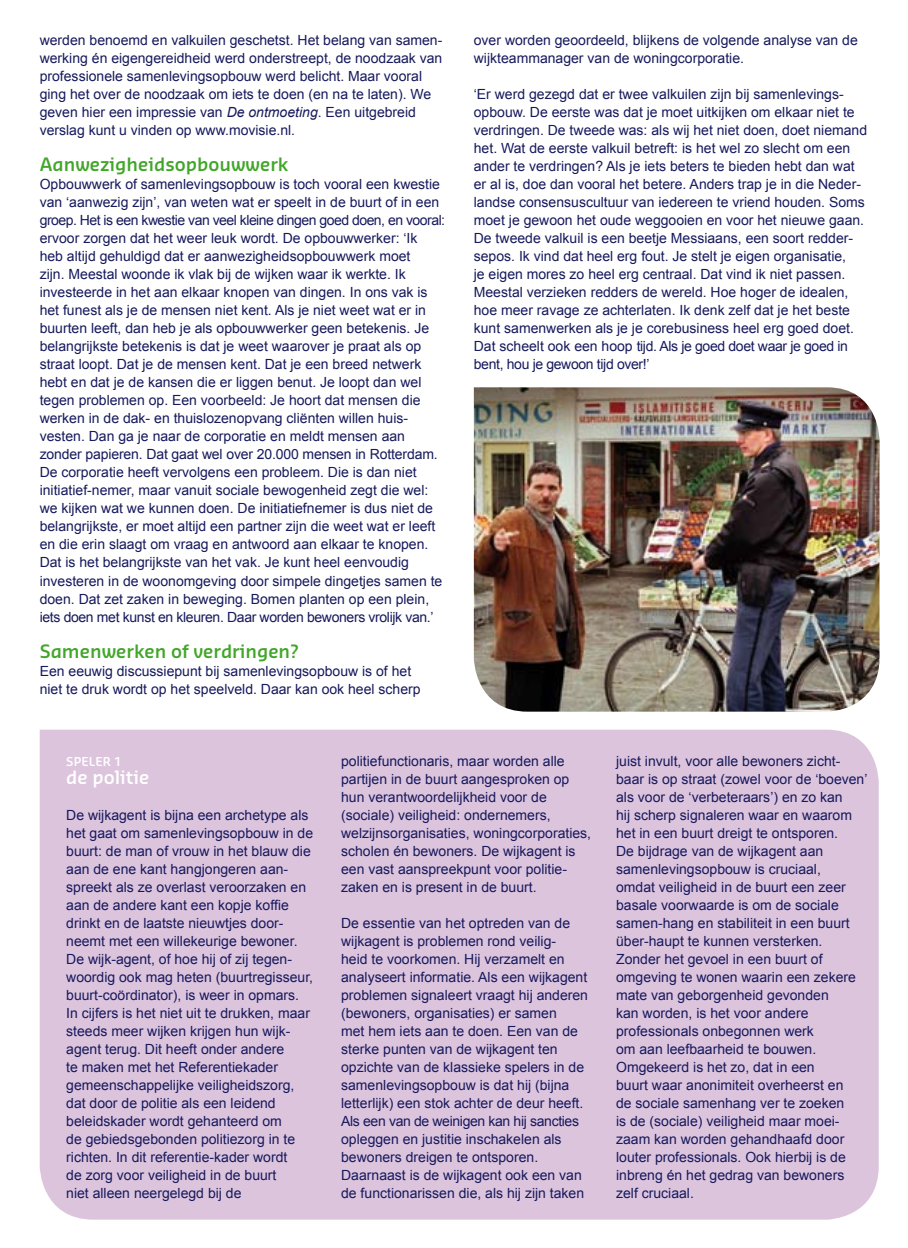
<style>
.page{position:relative;width:908px;height:1248px;background:#fff}
.page>*{position:absolute;margin:0;border:0;box-sizing:border-box;transform-origin:0 0}
.t1{font:600 18px "Sansa";color:#42a62a}
.t2{font:600 18px "Sansa";color:#fff}
.t3{font:14px/18px "Arial";color:#16195c}
.t4{font:600 12px "Sansa";color:#fff}
.s1{font-style:italic}
</style>
<div class="page">
<div style="left:40px;top:729px;width:838px;height:490px;background:#dcc4dd"></div>
<img style="left:473px;top:387px;width:406px;height:324px">
<p class="t3" style="left:40px;top:31px;width:404px">werden benoemd en valkuilen geschetst. Het belang van samen&shy;werking én eigengereidheid werd onderstreept, de noodzaak van professionele samenlevingsopbouw werd belicht. Maar vooral ging het over de noodzaak om iets te doen (en na te laten). We geven hier een impressie van <span class="s1">De ontmoeting</span>. Een uitgebreid verslag kunt u vinden op www.movisie.nl.</p>
<p class="t1" style="left:40px;top:152px;width:250px">Aanwezigheidsopbouwwerk</p>
<p class="t3" style="left:40px;top:175px;width:407px">Opbouwwerk of samenlevingsopbouw is toch vooral een kwestie van ‘aanwezig zijn’, van weten wat er speelt in de buurt of in een groep. Het is een kwestie van veel kleine dingen goed doen, en vooral: ervoor zorgen dat het weer leuk wordt. De opbouwwerker: ‘Ik<br>heb altijd gehuldigd dat er aanwezigheidsopbouwwerk moet<br>zijn. Meestal woonde ik vlak bij de wijken waar ik werkte. Ik investeerde in het aan elkaar knopen van dingen. In ons vak is het funest als je de mensen niet kent. Als je niet weet wat er in buurten leeft, dan heb je als opbouwwerker geen betekenis. Je belangrijkste betekenis is dat je weet waarover je praat als op straat loopt. Dat je de mensen kent. Dat je een breed netwerk hebt en dat je de kansen die er liggen benut. Je loopt dan wel tegen problemen op. Een voorbeeld: Je hoort dat mensen die werken in de dak- en thuislozenopvang cliënten willen huis&shy;vesten. Dan ga je naar de corporatie en meldt mensen aan zonder papieren. Dat gaat wel over 20.000 mensen in Rotterdam.<br>De corporatie heeft vervolgens een probleem. Die is dan niet initiatief-nemer, maar vanuit sociale bewogenheid zegt die wel: we kijken wat we kunnen doen. De initiatiefnemer is dus niet de belangrijkste, er moet altijd een partner zijn die weet wat er leeft en die erin slaagt om vraag en antwoord aan elkaar te knopen.<br>Dat is het belangrijkste van het vak. Je kunt heel eenvoudig investeren in de woonomgeving door simpele dingetjes samen te doen. Dat zet zaken in beweging. Bomen planten op een plein, iets doen met kunst en kleuren. Daar worden bewoners vrolijk van.’</p>
<p class="t1" style="left:40px;top:639px;width:260px">Samenwerken of verdringen?</p>
<p class="t3" style="left:40px;top:661px;width:382px">Een eeuwig discussiepunt bij samenlevingsopbouw is of het niet te druk wordt op het speelveld. Daar kan ook heel scherp</p>
<p class="t3" style="left:473px;top:31px;width:385px">over worden geoordeeld, blijkens de volgende analyse van de wijkteammanager van de woningcorporatie.</p>
<p class="t3" style="left:473px;top:85px;width:394px">‘Er werd gezegd dat er twee valkuilen zijn bij samenlevings&shy;opbouw. De eerste was dat je moet uitkijken om elkaar niet te verdringen. De tweede was: als wij het niet doen, doet niemand het. Wat de eerste valkuil betreft: is het wel zo slecht om een ander te verdringen? Als je iets beters te bieden hebt dan wat er al is, doe dan vooral het betere. Anders trap je in die Neder&shy;landse consensuscultuur van iedereen te vriend houden. Soms moet je gewoon het oude weggooien en voor het nieuwe gaan.<br>De tweede valkuil is een beetje Messiaans, een soort redder&shy;sepos. Ik vind dat heel erg fout. Je stelt je eigen organisatie,<br>je eigen mores zo heel erg centraal. Dat vind ik niet passen.<br>Meestal verzieken redders de wereld. Hoe hoger de idealen, hoe meer ravage ze achterlaten. Ik denk zelf dat je het beste kunt samenwerken als je je corebusiness heel erg goed doet.<br>Dat scheelt ook een hoop tijd. Als je goed doet waar je goed in bent, hou je gewoon tijd over!’</p>
<p class="t4" style="left:66px;top:753px;width:16px">Speler</p>
<p class="t4" style="left:114px;top:753px;width:9px">1</p>
<p class="t2" style="left:66px;top:765px;width:84px">de politie</p>
<p class="t3" style="left:66px;top:805px;width:248px">De wijkagent is bijna een archetype als het gaat om samenlevingsopbouw in de buurt: de man of vrouw in het blauw die aan de ene kant hangjongeren aan&shy;spreekt als ze overlast veroorzaken en aan de andere kant een kopje koffie drinkt en de laatste nieuwtjes door&shy;neemt met een willekeurige bewoner.<br>De wijk-agent, of hoe hij of zij tegen&shy;woordig ook mag heten (buurtregisseur, buurt-coördinator), is weer in opmars.<br>In cijfers is het niet uit te drukken, maar steeds meer wijken krijgen hun wijk&shy;agent terug. Dit heeft onder andere<br>te maken met het Referentiekader gemeenschappelijke veiligheidszorg, dat door de politie als een leidend beleidskader wordt gehanteerd om<br>de gebiedsgebonden politiezorg in te richten. In dit referentie-kader wordt<br>de zorg voor veiligheid in de buurt<br>niet alleen neergelegd bij de</p>
<p class="t3" style="left:341px;top:751px;width:251px">politiefunctionaris, maar worden alle partijen in de buurt aangesproken op hun verantwoordelijkheid voor de (sociale) veiligheid: ondernemers, welzijnsorganisaties, woningcorporaties, scholen én bewoners. De wijkagent is een vast aanspreekpunt voor politie&shy;zaken en is present in de buurt.</p>
<p class="t3" style="left:341px;top:913px;width:248px">De essentie van het optreden van de wijkagent is problemen rond veilig-<br>heid te voorkomen. Hij verzamelt en analyseert informatie. Als een wijkagent problemen signaleert vraagt hij anderen (bewoners, organisaties) er samen<br>met hem iets aan te doen. Een van de sterke punten van de wijkagent ten opzichte van de klassieke spelers in de samenlevingsopbouw is dat hij (bijna letterlijk) een stok achter de deur heeft.<br>Als een van de weinigen kan hij sancties opleggen en justitie inschakelen als bewoners dreigen te ontsporen.<br>Daarnaast is de wijkagent ook een van de functionarissen die, als hij zijn taken</p>
<p class="t3" style="left:616px;top:751px;width:253px">juist invult, voor alle bewoners zicht&shy;baar is op straat (zowel voor de ‘boeven’ als voor de ‘verbeteraars’) en zo kan<br>hij scherp signaleren waar en waarom het in een buurt dreigt te ontsporen.<br>De bijdrage van de wijkagent aan samenlevingsopbouw is cruciaal,<br>omdat veiligheid in de buurt een zeer basale voorwaarde is om de sociale samen-hang en stabiliteit in een buurt über-haupt te kunnen versterken.<br>Zonder het gevoel in een buurt of omgeving te wonen waarin een zekere mate van geborgenheid gevonden<br>kan worden, is het voor andere professionals onbegonnen werk<br>om aan leefbaarheid te bouwen.<br>Omgekeerd is het zo, dat in een<br>buurt waar anonimiteit overheerst en<br>de sociale samenhang ver te zoeken<br>is de (sociale) veiligheid maar moei&shy;zaam kan worden gehandhaafd door louter professionals. Ook hierbij is de inbreng én het gedrag van bewoners zelf cruciaal.</p>
</div>
